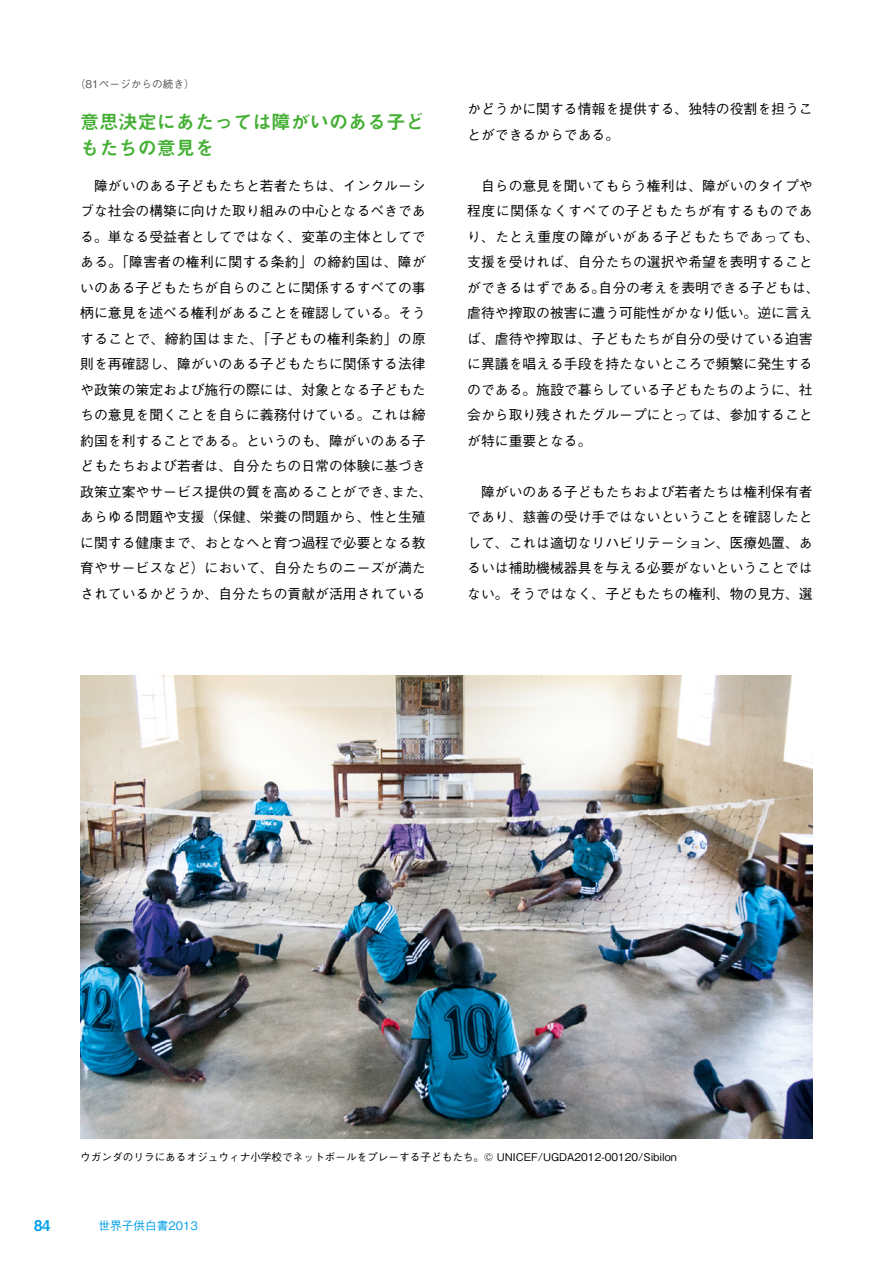
<style>
.page{position:relative;width:893px;height:1263px;background:#fff}
.page>*{position:absolute;margin:0;border:0;box-sizing:border-box;transform-origin:0 0}
.t1{font:19.2px/25.5px "Midashi Go Pro MB31";color:#45b035}
.t2{font:14.85px "Midashi Go Pro MB31";color:#00a0e9}
.t3{font:500 13.8px/25.5px "Gothic BBB Pro";color:#000}
.t4{font:500 11.7px "Gothic BBB Pro";color:#00a0e9}
.t5{font:500 10.65px "Gothic BBB Pro";color:#000}
.t6{font:500 10.65px "Gothic BBB Pro";color:#595757}
</style>
<div class="page">
<img style="left:80px;top:675px;width:733px;height:463px">
<p class="t6" style="left:75px;top:75px;width:121px">（81ページからの続き）</p>
<h2 class="t1" style="left:80px;top:107px;width:346px">意思決定にあたっては障がいのある子どもたちの意見を</h2>
<p class="t3" style="left:80px;top:171px;width:354px;text-align:center">障がいのある子どもたちと若者たちは、インクルーシ<br>ブな社会の構築に向けた取り組みの中心となるべきである。単なる受益者としてではなく、変革の主体としてである。「障害者の権利に関する条約」の締約国は、障がいのある子どもたちが自らのことに関係するすべての事柄に意見を述べる権利があることを確認している。そうすることで、締約国はまた、「子どもの権利条約」の原則を再確認し、障がいのある子どもたちに関係する法律や政策の策定および施行の際には、対象となる子どもたちの意見を聞くことを自らに義務付けている。これは締約国を利することである。というのも、障がいのある子どもたちおよび若者は、自分たちの日常の体験に基づき政策立案やサービス提供の質を高めることができ、また、あらゆる問題や支援（保健、栄養の問題から、性と生殖に関する健康まで、おとなへと育つ過程で必要となる教育やサービスなど）において、自分たちのニーズが満たされているかどうか、自分たちの貢献が活用されている</p>
<p class="t3" style="left:467px;top:95px;width:347px">かどうかに関する情報を提供する、独特の役割を担うことができるからである。</p>
<p class="t3" style="left:467px;top:171px;width:354px;text-indent:14px">自らの意見を聞いてもらう権利は、障がいのタイプや程度に関係なくすべての子どもたちが有するものであり、たとえ重度の障がいがある子どもたちであっても、支援を受ければ、自分たちの選択や希望を表明することができるはずである。自分の考えを表明できる子どもは、虐待や搾取の被害に遭う可能性がかなり低い。逆に言えば、虐待や搾取は、子どもたちが自分の受けている迫害に異議を唱える手段を持たないところで頻繁に発生するのである。施設で暮らしている子どもたちのように、社会から取り残されたグループにとっては、参加することが特に重要となる。</p>
<p class="t3" style="left:467px;top:477px;width:347px;text-align:justify;text-indent:14px">障がいのある子どもたちおよび若者たちは権利保有者であり、慈善の受け手ではないということを確認したとして、これは適切なリハビリテーション、医療処置、あるいは補助機械器具を与える必要がないということではない。そうではなく、子どもたちの権利、物の見方、選</p>
<p class="t5" style="left:80px;top:1148px;width:598px">ウガンダのリラにあるオジュウィナ小学校でネットボールをプレーする子どもたち。© UNICEF/UGDA2012-00120/Sibilon</p>
<p class="t2" style="left:34px;top:1214px;width:18px">84</p>
<p class="t4" style="left:98px;top:1216px;width:101px">世界子供白書2013</p>
</div>
